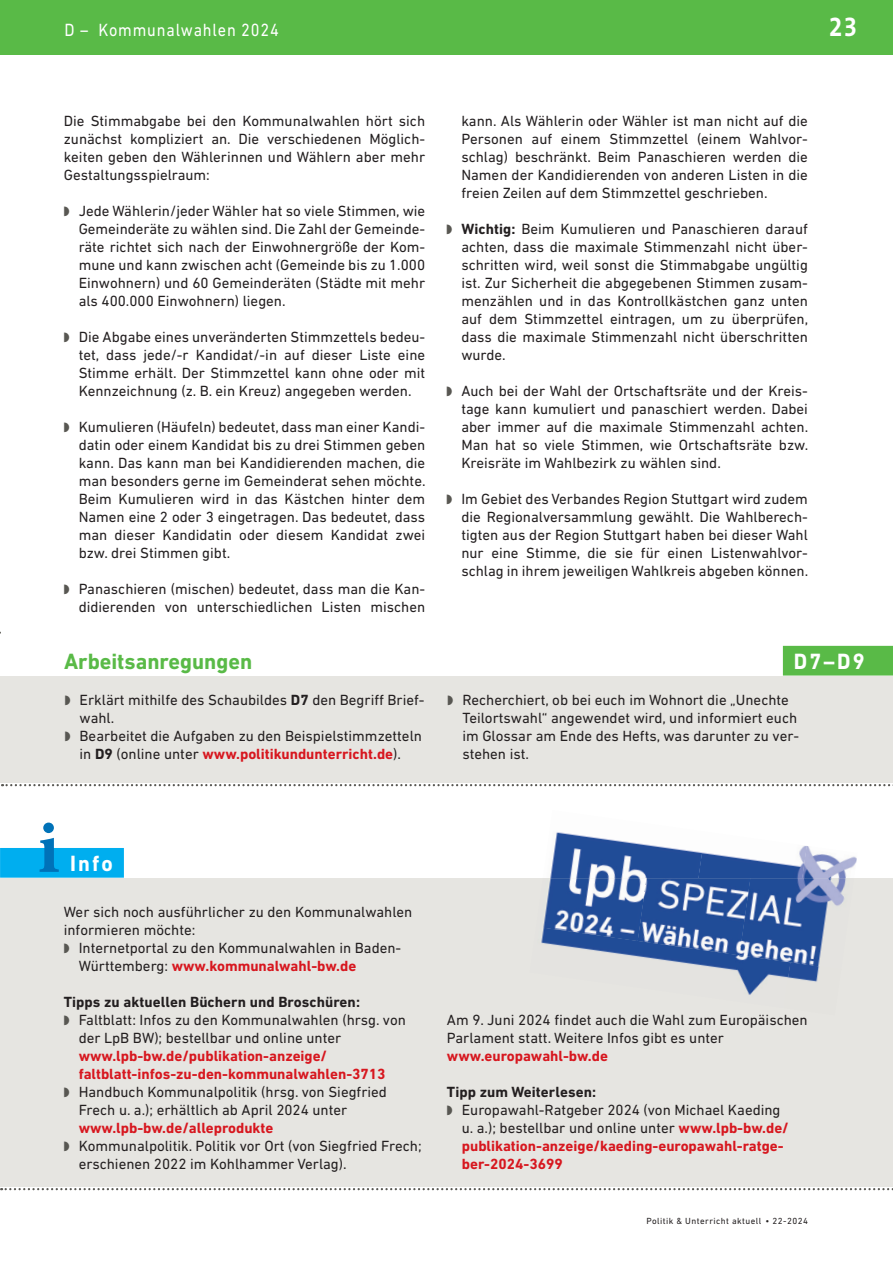
<style>
.page{position:relative;width:893px;height:1263px;background:#fff}
.page>*{position:absolute;margin:0;border:0;box-sizing:border-box;transform-origin:0 0}
.t1{font:700 27px "The Sans C4 s";color:#fff;scale:.9 1}
.t2{font:700 22.5px "DIN Next LT Pro";color:#59ba47}
.t3{font:700 22.5px "DIN Next LT Pro";letter-spacing:.1em;color:#fff;scale:.95 1}
.t4{font:18px "DIN Next LT Pro";letter-spacing:.05em;color:#fff;scale:.9 1}
.t5{font:15px/18px "DIN Next LT Pro";color:#231f20}
.t6{font:700 15px/18px "DIN Next LT Pro";color:#d7171f}
.t7{font:700 15px "DIN Next LT Pro";letter-spacing:.005em;color:#231f20}
.t8{font:9px "DIN Next LT Pro";letter-spacing:.05em;color:#231f20}
.s1{font-weight:700}
.s2{font-weight:700;color:#d7171f}
.s3{font-weight:400;color:#231f20}
</style>
<div class="page">
<div style="left:0;top:0;width:893px;height:54px;background:#59ba47"></div>
<div style="left:1px;top:676px;width:892px;height:107px;background:#e6e5e1"></div>
<div style="left:783px;top:646px;width:110px;height:29px;background:#59ba47"></div>
<svg style="left:2px;top:784px;width:891px;height:2px"></svg>
<svg style="left:1px;top:1188px;width:892px;height:2px"></svg>
<div style="left:0;top:1013px;width:893px;height:174px;background:#e6e5e1"></div>
<div style="left:0;top:878px;width:893px;height:141px;background:#e6e5e1"></div>
<div style="left:0;top:848px;width:124px;height:30px;background:#00aeef"></div>
<svg style="left:40px;top:822px;width:19px;height:50px"></svg>
<img style="left:550px;top:832px;width:148px;height:46px">
<img style="left:698px;top:848px;width:104px;height:30px">
<img style="left:802px;top:846px;width:55px;height:32px">
<img style="left:543px;top:878px;width:95px;height:48px">
<img style="left:638px;top:878px;width:101px;height:48px">
<img style="left:739px;top:878px;width:107px;height:84px">
<img style="left:541px;top:926px;width:249px;height:69px">
<img style="left:784px;top:962px;width:36px;height:33px">
<p class="t4" style="left:64px;top:20px;width:240px">D – Kommunalwahlen 2024</p>
<h1 class="t1" style="left:829px;top:10px;width:33px">23</h1>
<p class="t5" style="left:64px;top:112px;width:363px;text-align:justify">Die Stimmabgabe bei den Kommunalwahlen hört sich zunächst kompliziert an. Die verschiedenen Möglich&shy;keiten geben den Wählerinnen und Wählern aber mehr Gestaltungsspielraum:</p>
<p class="t5" style="left:79px;top:202px;width:348px;text-align:justify">Jede Wählerin/jeder Wähler hat so viele Stimmen, wie Gemeinderäte zu wählen sind. Die Zahl der Gemeinde&shy;räte richtet sich nach der Einwohnergröße der Kom&shy;mune und kann zwischen acht (Gemeinde bis zu 1.000<br>Einwohnern) und 60 Gemeinderäten (Städte mit mehr als 400.000 Einwohnern) liegen.</p>
<p class="t5" style="left:79px;top:328px;width:348px;text-align:justify">Die Abgabe eines unveränderten Stimmzettels bedeu&shy;tet, dass jede/-r Kandidat/-in auf dieser Liste eine Stimme erhält. Der Stimmzettel kann ohne oder mit Kennzeichnung (z. B. ein Kreuz) angegeben werden.</p>
<p class="t5" style="left:79px;top:418px;width:348px;text-align:justify">Kumulieren (Häufeln) bedeutet, dass man einer Kandi&shy;datin oder einem Kandidat bis zu drei Stimmen geben kann. Das kann man bei Kandidierenden machen, die man besonders gerne im Gemeinderat sehen möchte.<br>Beim Kumulieren wird in das Kästchen hinter dem Namen eine 2 oder 3 eingetragen. Das bedeutet, dass man dieser Kandidatin oder diesem Kandidat zwei bzw. drei Stimmen gibt.</p>
<p class="t5" style="left:79px;top:580px;width:348px">Panaschieren (mischen) bedeutet, dass man die Kan&shy;didierenden von unterschiedlichen Listen mischen</p>
<p class="t5" style="left:461px;top:112px;width:348px;text-align:justify">kann. Als Wählerin oder Wähler ist man nicht auf die Personen auf einem Stimmzettel (einem Wahlvor&shy;schlag) beschränkt. Beim Panaschieren werden die Namen der Kandidierenden von anderen Listen in die freien Zeilen auf dem Stimmzettel geschrieben.</p>
<p class="t5" style="left:461px;top:220px;width:348px;text-align:justify"><span class="s1">Wichtig:</span> Beim Kumulieren und Panaschieren darauf achten, dass die maximale Stimmenzahl nicht über&shy;schritten wird, weil sonst die Stimmabgabe ungültig ist. Zur Sicherheit die abgegebenen Stimmen zusam&shy;menzählen und in das Kontrollkästchen ganz unten auf dem Stimmzettel eintragen, um zu überprüfen, dass die maximale Stimmenzahl nicht überschritten wurde.</p>
<p class="t5" style="left:461px;top:382px;width:348px;text-align:justify">Auch bei der Wahl der Ortschaftsräte und der Kreis&shy;tage kann kumuliert und panaschiert werden. Dabei aber immer auf die maximale Stimmenzahl achten.<br>Man hat so viele Stimmen, wie Ortschaftsräte bzw.<br>Kreisräte im Wahlbezirk zu wählen sind.</p>
<p class="t5" style="left:461px;top:490px;width:348px;text-align:justify">Im Gebiet des Verbandes Region Stuttgart wird zudem die Regionalversammlung gewählt. Die Wahlberech&shy;tigten aus der Region Stuttgart haben bei dieser Wahl nur eine Stimme, die sie für einen Listenwahlvor&shy;schlag in ihrem jeweiligen Wahlkreis abgeben können.</p>
<h2 class="t2" style="left:64px;top:649px;width:190px">Arbeitsanregungen</h2>
<h2 class="t3" style="left:794px;top:648px;width:76px">D7–D9</h2>
<p class="t5" style="left:80px;top:691px;width:346px">Erklärt mithilfe des Schaubildes <span class="s1">D7</span> den Begriff Brief&shy;wahl.<br>Bearbeitet die Aufgaben zu den Beispielstimmzetteln in <span class="s1">D9</span> (online unter <span class="s2">www.politikundunterricht.de</span>).</p>
<p class="t5" style="left:462px;top:691px;width:338px">Recherchiert, ob bei euch im Wohnort die „Unechte Teilortswahl“ angewendet wird, und informiert euch im Glossar am Ende des Hefts, was darunter zu ver&shy;stehen ist.</p>
<h2 class="t3" style="left:70px;top:850px;width:46px">Info</h2>
<p class="t5" style="left:64px;top:902px;width:350px">Wer sich noch ausführlicher zu den Kommunalwahlen informieren möchte:</p>
<p class="t5" style="left:79px;top:938px;width:324px">Internetportal zu den Kommunalwahlen in Baden-<br>Württemberg: <span class="s2">www.kommunalwahl-bw.de</span></p>
<p class="t7" style="left:64px;top:993px;width:298px">Tipps zu aktuellen Büchern und Broschüren:</p>
<p class="t5" style="left:79px;top:1010px;width:329px">Faltblatt: Infos zu den Kommunalwahlen (hrsg. von der LpB BW); bestellbar und online unter</p>
<p class="t6" style="left:79px;top:1047px;width:308px">www.lpb-bw.de/publikation-anzeige/ faltblatt-infos-zu-den-kommunalwahlen-3713</p>
<p class="t5" style="left:79px;top:1082px;width:310px">Handbuch Kommunalpolitik (hrsg. von Siegfried<br>Frech u. a.); erhältlich ab April 2024 unter</p>
<p class="t6" style="left:79px;top:1119px;width:196px">www.lpb-bw.de/alleprodukte</p>
<p class="t5" style="left:79px;top:1136px;width:344px">Kommunalpolitik. Politik vor Ort (von Siegfried Frech; erschienen 2022 im Kohlhammer Verlag).</p>
<p class="t5" style="left:447px;top:1010px;width:362px">Am 9. Juni 2024 findet auch die Wahl zum Europäischen<br>Parlament statt. Weitere Infos gibt es unter</p>
<p class="t6" style="left:447px;top:1046px;width:163px">www.europawahl-bw.de</p>
<p class="t7" style="left:447px;top:1083px;width:151px">Tipp zum Weiterlesen:</p>
<p class="t6" style="left:462px;top:1100px;width:328px"><span class="s3">Europawahl-Ratgeber 2024 (von Michael Kaeding u. a.); bestellbar und online unter</span> www.lpb-bw.de/ publikation-anzeige/kaeding-europawahl-ratge&shy;ber-2024-3699</p>
<p class="t8" style="left:646px;top:1216px;width:163px">Politik &amp; Unterricht aktuell • 22-2024</p>
</div>
